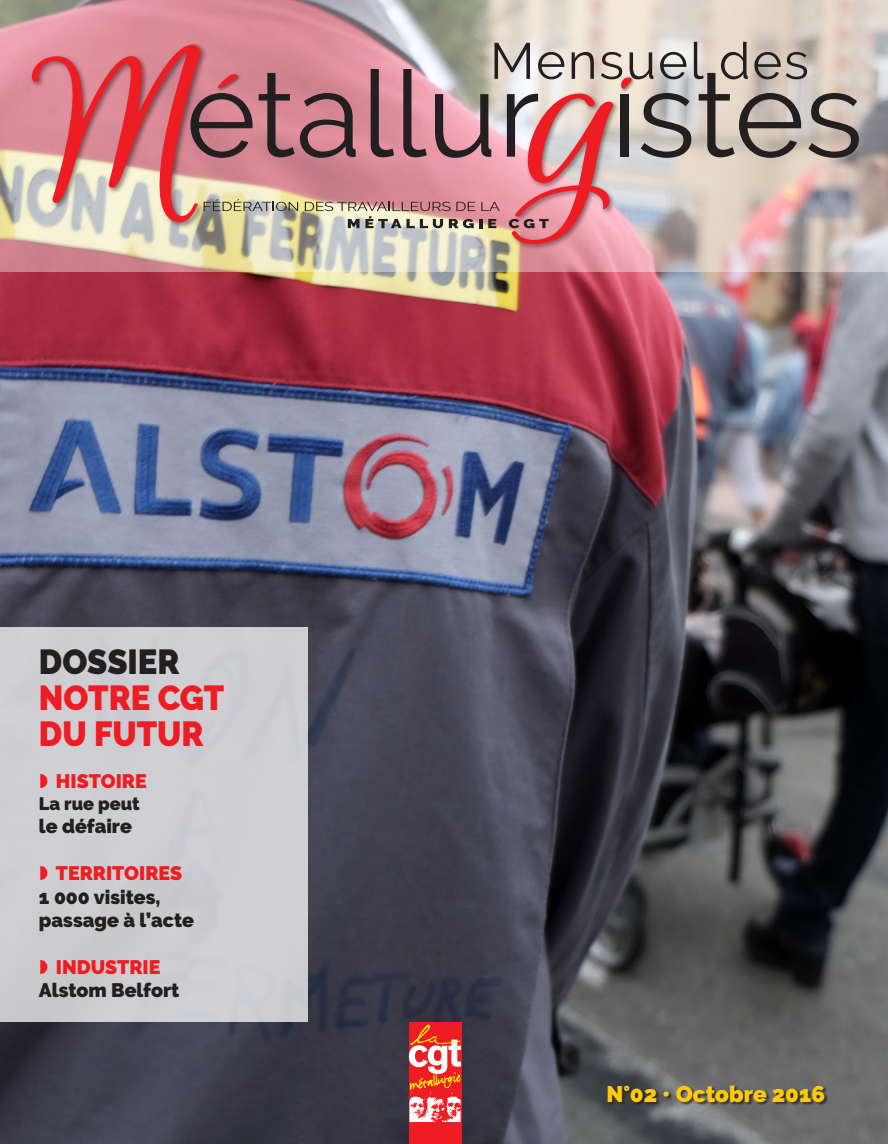
<style>
.page{position:relative;width:888px;height:1144px;background:#fff}
.page>*{position:absolute;margin:0;border:0;box-sizing:border-box;transform-origin:0 0}
.Une_Dossier{font:900 34.65px "Raleway";color:#ee1d23;scale:.94 1}
.Une_Dossier-2{font:900 34.65px "Raleway";color:#231f20;scale:.94 1}
.Une_Date{font:900 22.5px "Raleway";color:#feca0a}
.Une_Surtitre{font:900 19.5px "Raleway";color:#231f20}
.t1{font:900 19.5px "Raleway";color:#ee1d23}
.t2{font:900 18px "Raleway";color:#231f20}
</style>
<div class="page">
<img style="left:0;top:271px;width:888px;height:872px">
<div style="left:608px;top:1085px;width:221px;height:20px;background:#231f20;opacity:.75"></div>
<div style="left:0;top:627px;width:308px;height:394px;background:#ceced2"></div>
<div style="left:409px;top:1021px;width:52px;height:122px;background:#ee1d23"></div>
<svg style="left:409px;top:1021px;width:51px;height:102px"></svg>
<svg style="left:409px;top:1024px;width:52px;height:97px"></svg>
<svg style="left:0;top:0;width:888px;height:271px;background:#d2b4b0"></svg>
<img style="left:507px;top:244px;width:115px;height:9px">
<img style="left:27px;top:42px;width:832px;height:202px">
<p class="Une_Dossier-2" style="left:39px;top:641px;width:151px">DOSSIER</p>
<p class="Une_Dossier" style="left:39px;top:677px;width:198px">NOTRE CGT</p>
<p class="Une_Dossier" style="left:39px;top:713px;width:177px">DU FUTUR</p>
<p class="t1" style="left:56px;top:769px;width:92px">HISTOIRE</p>
<p class="t2" style="left:39px;top:792px;width:102px">La rue peut</p>
<p class="Une_Surtitre" style="left:39px;top:814px;width:94px">le défaire</p>
<p class="t1" style="left:56px;top:861px;width:128px">TERRITOIRES</p>
<p class="Une_Surtitre" style="left:39px;top:885px;width:123px">1 000 visites,</p>
<p class="Une_Surtitre" style="left:39px;top:908px;width:157px">passage à l’acte</p>
<p class="t1" style="left:56px;top:955px;width:106px">INDUSTRIE</p>
<p class="Une_Surtitre" style="left:39px;top:978px;width:142px">Alstom Belfort</p>
<p class="Une_Date" style="left:606px;top:1080px;width:220px">N°02 • Octobre 2016</p>
</div>
